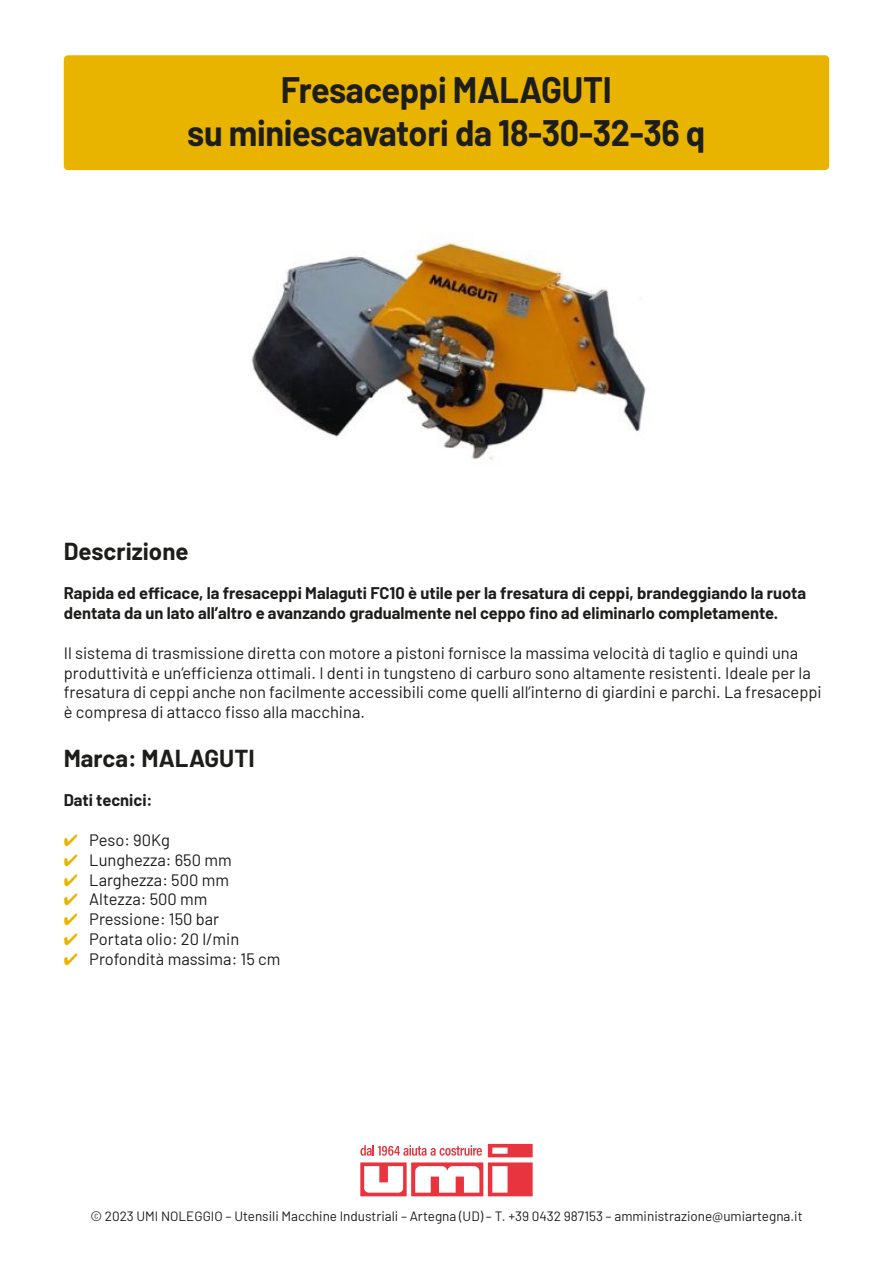
<style>
.page{position:relative;width:893px;height:1263px;background:#fff}
.page>*{position:absolute;margin:0;border:0;box-sizing:border-box;transform-origin:0 0}
.t1{font:700 36px/43.2px "Barlow";letter-spacing:-.01em;color:#1d1d1b;text-align:center;scale:.95 1}
.t2{font:700 24px "Barlow";color:#1d1d1b}
.t3{font:16.5px/19.8px "Barlow";color:#1d1d1b}
.t4{font:700 16.5px/19.8px "Barlow";color:#1d1d1b}
.t5{font:13.5px "Barlow";color:#1d1d1b}
.s1{color:#e9b400}
</style>
<div class="page">
<img style="left:251px;top:242px;width:396px;height:218px">
<svg style="left:360px;top:1144px;width:173px;height:52px"></svg>
<div style="left:64px;top:55px;width:765px;height:115px;background:#e9b400;border-radius:4px"></div>
<h1 class="t1" style="left:187px;top:66px;width:547px">Fresaceppi MALAGUTI<br>su miniescavatori da 18-30-32-36 q</h1>
<h2 class="t2" style="left:64px;top:533px;width:126px">Descrizione</h2>
<p class="t4" style="left:64px;top:582px;width:744px">Rapida ed efficace, la fresaceppi Malaguti FC10 è utile per la fresatura di ceppi, brandeggiando la ruota dentata da un lato all’altro e avanzando gradualmente nel ceppo fino ad eliminarlo completamente.</p>
<p class="t3" style="left:64px;top:642px;width:760px">Il sistema di trasmissione diretta con motore a pistoni fornisce la massima velocità di taglio e quindi una produttività e un’efficienza ottimali. I denti in tungsteno di carburo sono altamente resistenti. Ideale per la fresatura di ceppi anche non facilmente accessibili come quelli all’interno di giardini e parchi. La fresaceppi è compresa di attacco fisso alla macchina.</p>
<h2 class="t2" style="left:64px;top:740px;width:192px">Marca: MALAGUTI</h2>
<p class="t4" style="left:64px;top:789px;width:90px">Dati tecnici:</p>
<p class="t3" style="left:64px;top:829px;width:108px"><span class="s1">✔</span> Peso: 90Kg</p>
<p class="t3" style="left:64px;top:849px;width:169px"><span class="s1">✔</span> Lunghezza: 650 mm</p>
<p class="t3" style="left:64px;top:868px;width:167px"><span class="s1">✔</span> Larghezza: 500 mm</p>
<p class="t3" style="left:64px;top:888px;width:145px"><span class="s1">✔</span> Altezza: 500 mm</p>
<p class="t3" style="left:64px;top:908px;width:157px"><span class="s1">✔</span> Pressione: 150 bar</p>
<p class="t3" style="left:64px;top:928px;width:177px"><span class="s1">✔</span> Portata olio: 20 l/min</p>
<p class="t3" style="left:64px;top:948px;width:218px"><span class="s1">✔</span> Profondità massima: 15 cm</p>
<p class="t5" style="left:90px;top:1206px;width:714px">© 2023 UMI NOLEGGIO – Utensili Macchine Industriali – Artegna (UD) – T. +39 0432 987153 – amministrazione@umiartegna.it</p>
</div>
